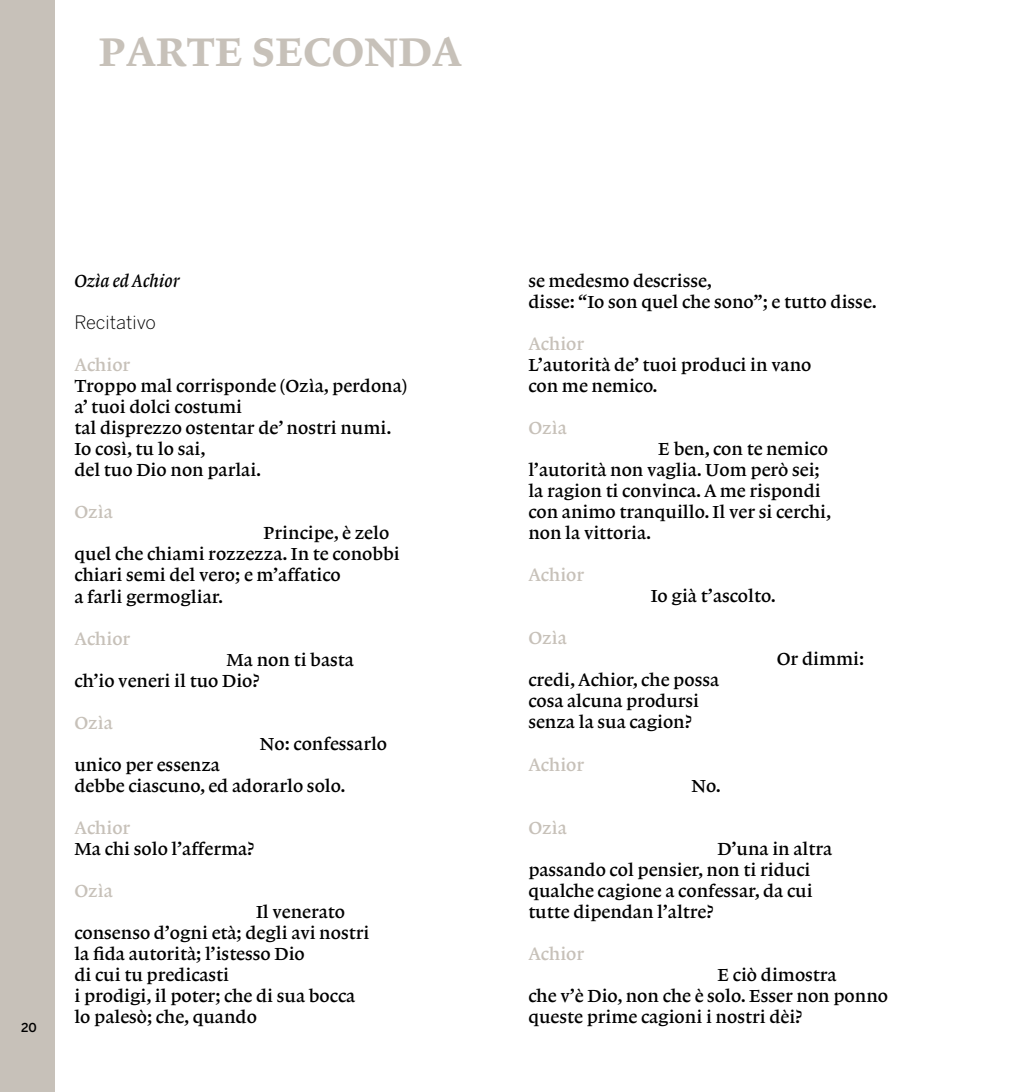
<style>
.page{position:relative;width:1017px;height:1092px;background:#fff}
.page>*{position:absolute;margin:0;border:0;box-sizing:border-box;transform-origin:0 0}
.t1{font:42px "Lexicon No 1 Roman D";color:#c7c1b9}
.t2{font:18.38px/21px "Lexicon No 1 Roman B";color:#000}
.t3{font:18.38px "Lexicon No 1 Roman B";color:#c7c1b9}
.t4{font:18.38px "Lexicon No 1 Italic B";color:#000}
.t5{font:300 18.38px "Benton Sans";color:#000}
.t6{font:500 12.25px "Benton Sans";color:#000}
</style>
<div class="page">
<div style="left:0;top:0;width:54px;height:1091px;background:#c7c1b9"></div>
<h1 class="t1" style="left:99px;top:28px;width:365px">PARTE SECONDA</h1>
<p class="t6" style="left:21px;top:1020px;width:17px">20</p>
<p class="t4" style="left:74px;top:270px;width:106px">Ozìa ed Achior</p>
<p class="t5" style="left:74px;top:312px;width:83px">Recitativo</p>
<p class="t3" style="left:74px;top:355px;width:57px">Achior</p>
<p class="t2" style="left:74px;top:376px;width:334px">Troppo mal corrisponde (Ozìa, perdona) a’ tuoi dolci costumi<br>tal disprezzo ostentar de’ nostri numi.<br>Io così, tu lo sai,<br>del tuo Dio non parlai.</p>
<p class="t3" style="left:74px;top:502px;width:40px">Ozìa</p>
<p class="t2" style="left:74px;top:523px;width:327px;text-indent:189px">Principe, è zelo quel che chiami rozzezza. In te conobbi chiari semi del vero; e m’affatico<br>a farli germogliar.</p>
<p class="t3" style="left:74px;top:628px;width:57px">Achior</p>
<p class="t2" style="left:74px;top:649px;width:281px;text-indent:152px">Ma non ti basta ch’io veneri il tuo Dio?</p>
<p class="t3" style="left:74px;top:712px;width:40px">Ozìa</p>
<p class="t2" style="left:260px;top:733px;width:129px">No: confessarlo</p>
<p class="t2" style="left:74px;top:754px;width:273px">unico per essenza<br>debbe ciascuno, ed adorarlo solo.</p>
<p class="t3" style="left:74px;top:817px;width:57px">Achior</p>
<p class="t2" style="left:74px;top:838px;width:182px">Ma chi solo l’afferma?</p>
<p class="t3" style="left:74px;top:880px;width:40px">Ozìa</p>
<p class="t2" style="left:74px;top:901px;width:296px;text-indent:182px">Il venerato consenso d’ogni età; degli avi nostri la fida autorità; l’istesso Dio<br>di cui tu predicasti<br>i prodigi, il poter; che di sua bocca lo palesò; che, quando</p>
<p class="t2" style="left:528px;top:270px;width:350px">se medesmo descrisse,<br>disse: “Io son quel che sono”; e tutto disse.</p>
<p class="t3" style="left:528px;top:334px;width:57px">Achior</p>
<p class="t2" style="left:528px;top:354px;width:285px">L’autorità de’ tuoi produci in vano con me nemico.</p>
<p class="t3" style="left:528px;top:418px;width:40px">Ozìa</p>
<p class="t2" style="left:528px;top:438px;width:304px;text-indent:130px">E ben, con te nemico l’autorità non vaglia. Uom però sei; la ragion ti convinca. A me rispondi con animo tranquillo. Il ver si cerchi, non la vittoria.</p>
<p class="t3" style="left:528px;top:565px;width:57px">Achior</p>
<p class="t2" style="left:651px;top:585px;width:127px">Io già t’ascolto.</p>
<p class="t3" style="left:528px;top:628px;width:40px">Ozìa</p>
<p class="t2" style="left:777px;top:648px;width:89px">Or dimmi:</p>
<p class="t2" style="left:528px;top:669px;width:192px">credi, Achior, che possa cosa alcuna prodursi senza la sua cagion?</p>
<p class="t3" style="left:528px;top:754px;width:57px">Achior</p>
<p class="t2" style="left:691px;top:775px;width:31px">No.</p>
<p class="t3" style="left:528px;top:817px;width:40px">Ozìa</p>
<p class="t2" style="left:528px;top:838px;width:305px;text-indent:189px">D’una in altra passando col pensier, non ti riduci qualche cagione a confessar, da cui tutte dipendan l’altre?</p>
<p class="t3" style="left:528px;top:943px;width:57px">Achior</p>
<p class="t2" style="left:528px;top:964px;width:361px;text-indent:189px">E ciò dimostra<br>che v’è Dio, non che è solo. Esser non ponno queste prime cagioni i nostri dèi?</p>
</div>
